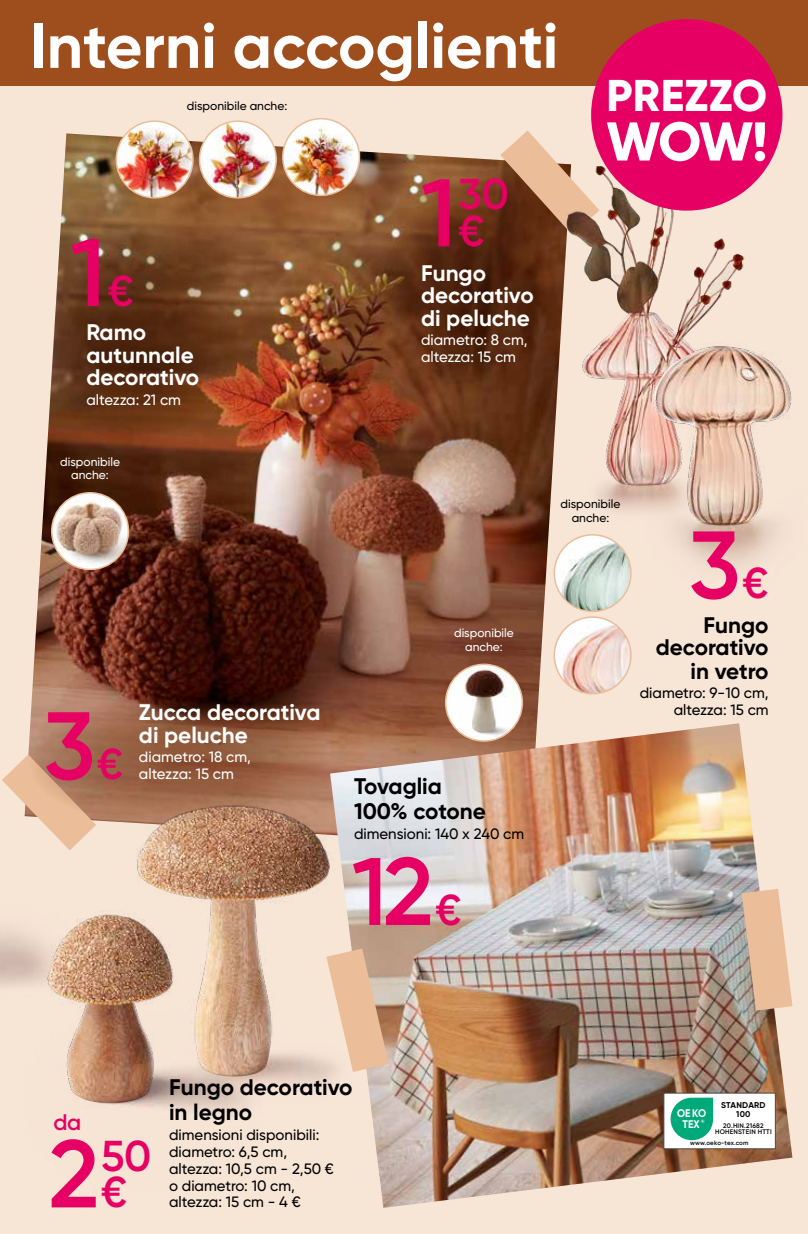
<style>
.page{position:relative;width:808px;height:1234px;background:#fff}
.page>*{position:absolute;margin:0;border:0;box-sizing:border-box;transform-origin:0 0}
.t1{font:600 95.7px "Gilroy";color:#e60064}
.t2{font:700 63px "Gilroy";color:#fff}
.t3{font:800 54.45px "Gilroy";color:#fff}
.t4{font:800 44.4px "Gilroy";letter-spacing:.01em;color:#fff}
.t5{font:600 43.2px/36.8px "Gilroy";color:#e60064}
.t6{font:700 22.5px/22.5px "Gilroy";color:#fff}
.t7{font:700 22.5px/25.2px "Gilroy";color:#000}
.t8{font:600 22.5px "Gilroy";color:#e60064}
.t9{font:500 15px/16.8px "Gilroy";color:#000}
.t10{font:500 15px/16.8px "Gilroy";color:#fff}
.t11{font:500 12px/13.5px "Gilroy";color:#000;text-align:center}
.t12{font:500 12px/13.5px "Gilroy";color:#fff;text-align:center}
.t13{font:700 11.1px/10.9px "Gilroy";color:#fff;text-align:center;scale:.92 1}
.t14{font:700 8.4px/8.7px "Gilroy";letter-spacing:.03em;color:#000;text-align:center}
.t15{font:600 6.6px/6.6px "Gilroy";letter-spacing:.03em;color:#000;text-align:center}
.t16{font:600 6.3px "Gilroy";letter-spacing:.03em;color:#000}
.t17{font:700 4.95px "Gilroy";color:#fff}
.s1{font-size:43.2px}
.s2{font-size:95.7px}
</style>
<div class="page">
<div style="left:0;top:0;width:808px;height:1233px;background:#f7e5d6"></div>
<img style="left:33px;top:133px;width:538px;height:590px">
<svg style="left:365px;top:155px;width:186px;height:244px;background:#68381b"></svg>
<img style="left:334px;top:723px;width:458px;height:484px">
<img style="left:116px;top:121px;width:77px;height:77px;border-radius:38px">
<div style="left:116px;top:120px;width:78px;height:78px;border:2px solid #ebbd99;border-radius:50%"></div>
<img style="left:285px;top:119px;width:74px;height:76px">
<div style="left:282px;top:118px;width:78px;height:78px;border:2px solid #ebbd99;border-radius:50%"></div>
<img style="left:200px;top:121px;width:76px;height:77px;border-radius:38px">
<div style="left:199px;top:120px;width:78px;height:78px;border:2px solid #ebbd99;border-radius:50%"></div>
<img style="left:554px;top:617px;width:77px;height:76px;border-radius:38px">
<div style="left:553px;top:616px;width:79px;height:78px;border:2px solid #ebbd99;border-radius:50%"></div>
<img style="left:554px;top:534px;width:77px;height:77px;border-radius:38px">
<div style="left:553px;top:534px;width:79px;height:78px;border:2px solid #ebbd99;border-radius:50%"></div>
<svg style="left:386px;top:948px;width:3px;height:123px"></svg>
<svg style="left:500px;top:130px;width:93px;height:105px"></svg>
<svg style="left:742px;top:888px;width:50px;height:122px;background:#e1bea1"></svg>
<div style="left:0;top:0;width:808px;height:85px;background:#9e4e1c"></div>
<img style="left:551px;top:136px;width:216px;height:393px">
<img style="left:645px;top:291px;width:147px;height:276px">
<img style="left:446px;top:664px;width:73px;height:76px">
<div style="left:445px;top:663px;width:78px;height:78px;border:2px solid #ebbd99;border-radius:50%"></div>
<img style="left:52px;top:492px;width:76px;height:77px;border-radius:38px">
<div style="left:51px;top:492px;width:78px;height:78px;border:2px solid #ebbd99;border-radius:50%"></div>
<img style="left:0;top:928px;width:68px;height:148px">
<img style="left:68px;top:795px;width:318px;height:377px">
<div style="left:663px;top:1092px;width:113px;height:56px;background:#fff;border:1px solid #4a4a49"></div>
<div style="left:670px;top:1097px;width:43px;height:42px;background:#00a97a;border-radius:21px"></div>
<svg style="left:40px;top:208px;width:199px;height:248px;background:#76482b"></svg>
<svg style="left:7px;top:676px;width:327px;height:159px;background:#9e6f56"></svg>
<div style="left:591px;top:19px;width:191px;height:191px;background:#e60064;border-radius:50%"></div>
<h2 class="t2" style="left:30px;top:6px;width:530px">Interni accoglienti</h2>
<h1 class="t1" style="left:70px;top:213px;width:65px">1<span class="s1">€</span></h1>
<p class="t11" style="left:187px;top:98px;width:102px">disponibile anche:</p>
<h3 class="t6" style="left:86px;top:321px;width:114px">Ramo autunnale decorativo</h3>
<p class="t10" style="left:86px;top:391px;width:96px">altezza: 21 cm</p>
<p class="t12" style="left:60px;top:454px;width:61px">disponibile anche:</p>
<h3 class="t5" style="left:421px;top:176px;width:89px;text-align:center"><span class="s2">1</span>30 €</h3>
<h3 class="t6" style="left:421px;top:261px;width:114px">Fungo decorativo di peluche</h3>
<p class="t10" style="left:421px;top:331px;width:108px">diametro: 8 cm, altezza: 15 cm</p>
<h3 class="t4" style="left:606px;top:68px;width:162px">PREZZO</h3>
<h3 class="t3" style="left:606px;top:107px;width:163px">WOW!</h3>
<h1 class="t1" style="left:44px;top:686px;width:81px">3<span class="s1">€</span></h1>
<p class="t12" style="left:454px;top:626px;width:61px">disponibile anche:</p>
<p class="t11" style="left:560px;top:497px;width:61px">disponibile anche:</p>
<h1 class="t1" style="left:689px;top:505px;width:81px">3<span class="s1">€</span></h1>
<h3 class="t7" style="left:656px;top:613px;width:114px;line-height:23px;text-align:right">Fungo decorativo in vetro</h3>
<p class="t9" style="left:640px;top:684px;width:130px">diametro: 9-10 cm,</p>
<h3 class="t6" style="left:139px;top:700px;width:183px">Zucca decorativa</h3>
<p class="t9" style="left:674px;top:701px;width:96px">altezza: 15 cm</p>
<h3 class="t6" style="left:139px;top:723px;width:110px">di peluche</h3>
<p class="t10" style="left:139px;top:748px;width:114px">diametro: 18 cm, altezza: 15 cm</p>
<h3 class="t7" style="left:354px;top:773px;width:133px">Tovaglia<br>100% cotone</h3>
<p class="t9" style="left:354px;top:825px;width:172px">dimensioni: 140 x 240 cm</p>
<h1 class="t1" style="left:352px;top:831px;width:111px">12<span class="s1">€</span></h1>
<h3 class="t8" style="left:54px;top:1107px;width:29px">da</h3>
<h3 class="t5" style="left:101px;top:1136px;width:52px;text-indent:-52px"><span class="s2">2</span>50 €</h3>
<h3 class="t7" style="left:169px;top:1074px;width:185px">Fungo decorativo in legno</h3>
<p class="t9" style="left:169px;top:1125px;width:166px">dimensioni disponibili: diametro: 6,5 cm, altezza: 10,5 cm - 2,50 € o diametro: 10 cm, altezza: 15 cm - 4 €</p>
<p class="t14" style="left:721px;top:1100px;width:46px">STANDARD<br>100</p>
<p class="t15" style="left:715px;top:1121px;width:58px">20.HIN.21682<br>HOHENSTEIN HTTI</p>
<p class="t16" style="left:690px;top:1138px;width:60px">www.oeko-tex.com</p>
<p class="t13" style="left:677px;top:1106px;width:33px">OEKO<br>TEX</p>
<p class="t17" style="left:701px;top:1117px;width:5px">®</p>
</div>
